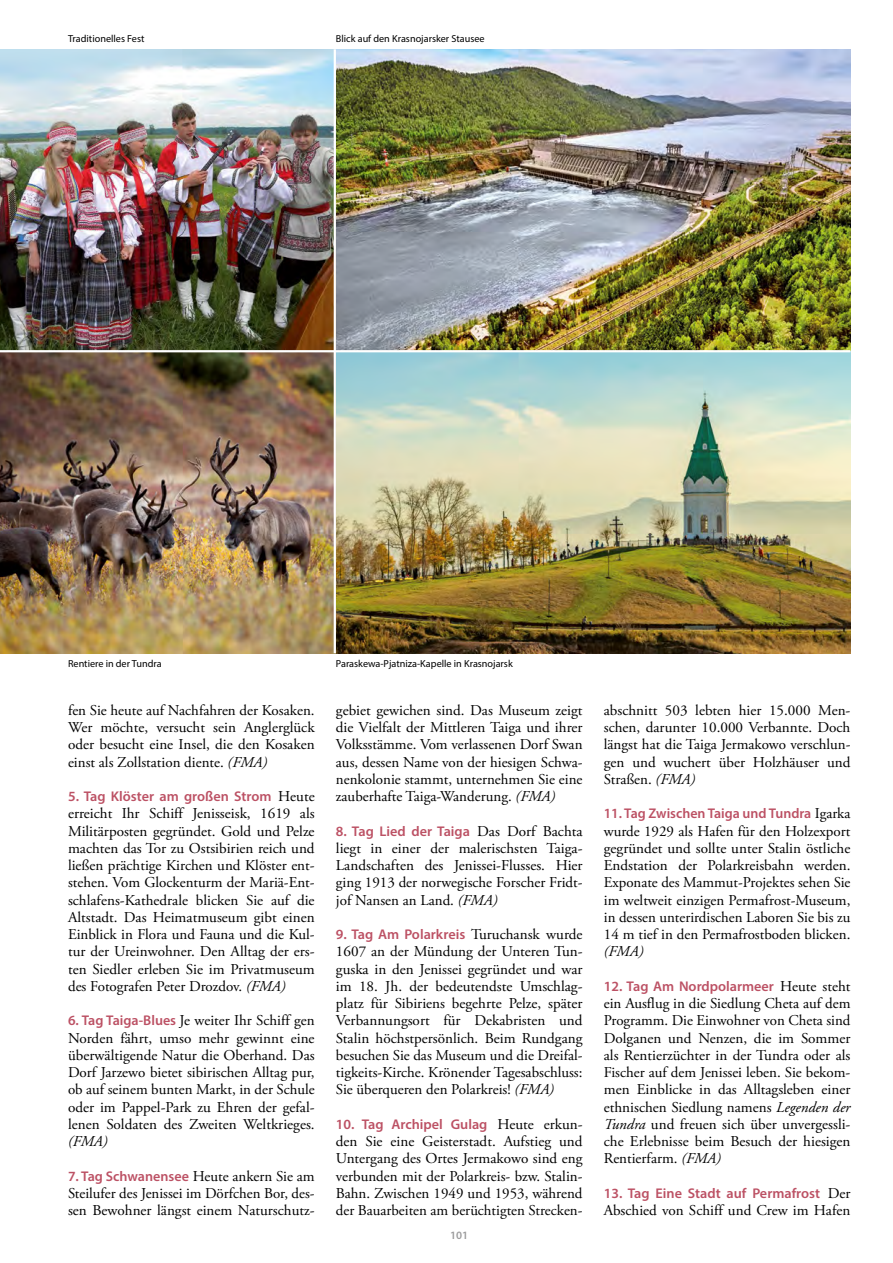
<style>
.page{position:relative;width:893px;height:1263px;background:#fff}
.page>*{position:absolute;margin:0;border:0;box-sizing:border-box;transform-origin:0 0}
.t1{font:15px/17.2px "Adobe Garamond Pro";color:#000;text-align:justify}
.t2{font:italic 15px "Adobe Garamond Pro";color:#000}
.t3{font:600 14.1px "Myriad Pro";color:#bc5164}
.t4{font:600 11.25px "Myriad Pro";color:#9c9c9d}
.t5{font:10.2px "Myriad Pro";color:#000}
.s1{font-style:italic}
.s2{font-family:"Adobe Garamond Pro";font-weight:400;font-size:15px;color:#000}
.s3{font-family:"Myriad Pro";font-weight:600;font-size:14.1px;color:#bc5164}
</style>
<div class="page">
<img style="left:0;top:49px;width:850px;height:604px">
<hr style="left:334px;top:49px;width:2px;height:604px;background:#fff">
<hr style="left:0;top:350px;width:850px;height:2px;background:#fff">
<p class="t5" style="left:68px;top:32px;width:78px">Traditionelles Fest</p>
<p class="t5" style="left:336px;top:32px;width:150px">Blick auf den Krasnojarsker Stausee</p>
<p class="t5" style="left:68px;top:657px;width:95px">Rentiere in der Tundra</p>
<p class="t1" style="left:68px;top:702px;width:248px">fen Sie heute auf Nachfahren der Kosaken.<br>Wer möchte, versucht sein Anglerglück oder besucht eine Insel, die den Kosaken einst als Zollstation diente. <span class="s1">(FMA)</span></p>
<p class="t3" style="left:68px;top:787px;width:248px">5. Tag Klöster am großen Strom <span class="s2">Heute</span></p>
<p class="t1" style="left:68px;top:805px;width:248px">erreicht Ihr Schiff Jenisseisk, 1619 als Militärposten gegründet. Gold und Pelze machten das Tor zu Ostsibirien reich und ließen prächtige Kirchen und Klöster ent&shy;stehen. Vom Glockenturm der Mariä-Ent&shy;schlafens-Kathedrale blicken Sie auf die Altstadt. Das Heimatmuseum gibt einen Einblick in Flora und Fauna und die Kul&shy;tur der Ureinwohner. Den Alltag der ers&shy;ten Siedler erleben Sie im Privatmuseum des Fotografen Peter Drozdov. <span class="s1">(FMA)</span></p>
<p class="t1" style="left:68px;top:1012px;width:248px"><span class="s3">6. Tag Taiga-Blues</span> Je weiter Ihr Schiff gen Norden fährt, umso mehr gewinnt eine überwältigende Natur die Oberhand. Das Dorf Jarzewo bietet sibirischen Alltag pur, ob auf seinem bunten Markt, in der Schule oder im Pappel-Park zu Ehren der gefal&shy;lenen Soldaten des Zweiten Weltkrieges.</p>
<p class="t2" style="left:68px;top:1132px;width:41px">(FMA)</p>
<p class="t3" style="left:68px;top:1167px;width:248px">7. Tag Schwanensee <span class="s2">Heute ankern Sie am</span></p>
<p class="t1" style="left:68px;top:1185px;width:248px">Steilufer des Jenissei im Dörfchen Bor, des&shy;sen Bewohner längst einem Naturschutz-</p>
<p class="t5" style="left:336px;top:657px;width:178px">Paraskewa-Pjatniza-Kapelle in Krasnojarsk</p>
<p class="t1" style="left:336px;top:702px;width:248px">gebiet gewichen sind. Das Museum zeigt die Vielfalt der Mittleren Taiga und ihrer Volksstämme. Vom verlassenen Dorf Swan aus, dessen Name von der hiesigen Schwa&shy;nenkolonie stammt, unternehmen Sie eine zauberhafte Taiga-Wanderung. <span class="s1">(FMA)</span></p>
<p class="t3" style="left:336px;top:822px;width:248px">8. Tag Lied der Taiga <span class="s2">Das Dorf Bachta</span></p>
<p class="t1" style="left:336px;top:840px;width:248px">liegt in einer der malerischsten Taiga-Landschaften des Jenissei-Flusses. Hier ging 1913 der norwegische Forscher Fridt&shy;jof Nansen an Land. <span class="s1">(FMA)</span></p>
<p class="t3" style="left:336px;top:925px;width:248px">9. Tag Am Polarkreis <span class="s2">Turuchansk wurde</span></p>
<p class="t1" style="left:336px;top:943px;width:248px">1607 an der Mündung der Unteren Tun&shy;guska in den Jenissei gegründet und war im 18. Jh. der bedeutendste Umschlag&shy;platz für Sibiriens begehrte Pelze, später Verbannungsort für Dekabristen und Stalin höchstpersönlich. Beim Rundgang besuchen Sie das Museum und die Dreifal&shy;tigkeits-Kirche. Krönender Tagesabschluss:<br>Sie überqueren den Polarkreis! <span class="s1">(FMA)</span></p>
<p class="t3" style="left:336px;top:1115px;width:248px">10. Tag Archipel Gulag <span class="s2">Heute erkun-</span></p>
<p class="t1" style="left:336px;top:1133px;width:248px">den Sie eine Geisterstadt. Aufstieg und Untergang des Ortes Jermakowo sind eng verbunden mit der Polarkreis- bzw. Stalin-Bahn. Zwischen 1949 und 1953, während der Bauarbeiten am berüchtigten Strecken-</p>
<p class="t4" style="left:450px;top:1228px;width:20px">101</p>
<p class="t1" style="left:604px;top:702px;width:248px">abschnitt 503 lebten hier 15.000 Men&shy;schen, darunter 10.000 Verbannte. Doch längst hat die Taiga Jermakowo verschlun&shy;gen und wuchert über Holzhäuser und Straßen. <span class="s1">(FMA)</span></p>
<p class="t3" style="left:604px;top:805px;width:248px">11. Tag Zwischen Taiga und Tundra <span class="s2">Igarka</span></p>
<p class="t1" style="left:604px;top:823px;width:248px">wurde 1929 als Hafen für den Holzexport gegründet und sollte unter Stalin östliche Endstation der Polarkreisbahn werden.<br>Exponate des Mammut-Projektes sehen Sie im weltweit einzigen Permafrost-Museum, in dessen unterirdischen Laboren Sie bis zu 14 m tief in den Permafrostboden blicken.</p>
<p class="t2" style="left:604px;top:943px;width:41px">(FMA)</p>
<p class="t3" style="left:604px;top:977px;width:248px">12. Tag Am Nordpolarmeer <span class="s2">Heute steht</span></p>
<p class="t1" style="left:604px;top:995px;width:248px">ein Ausflug in die Siedlung Cheta auf dem Programm. Die Einwohner von Cheta sind Dolganen und Nenzen, die im Sommer als Rentierzüchter in der Tundra oder als Fischer auf dem Jenissei leben. Sie bekom&shy;men Einblicke in das Alltagsleben einer ethnischen Siedlung namens <span class="s1">Legenden der Tundra</span> und freuen sich über unvergessli&shy;che Erlebnisse beim Besuch der hiesigen Rentierfarm. <span class="s1">(FMA)</span></p>
<p class="t3" style="left:604px;top:1184px;width:248px">13. Tag Eine Stadt auf Permafrost <span class="s2">Der</span></p>
<p class="t1" style="left:604px;top:1202px;width:248px">Abschied von Schiff und Crew im Hafen</p>
</div>
